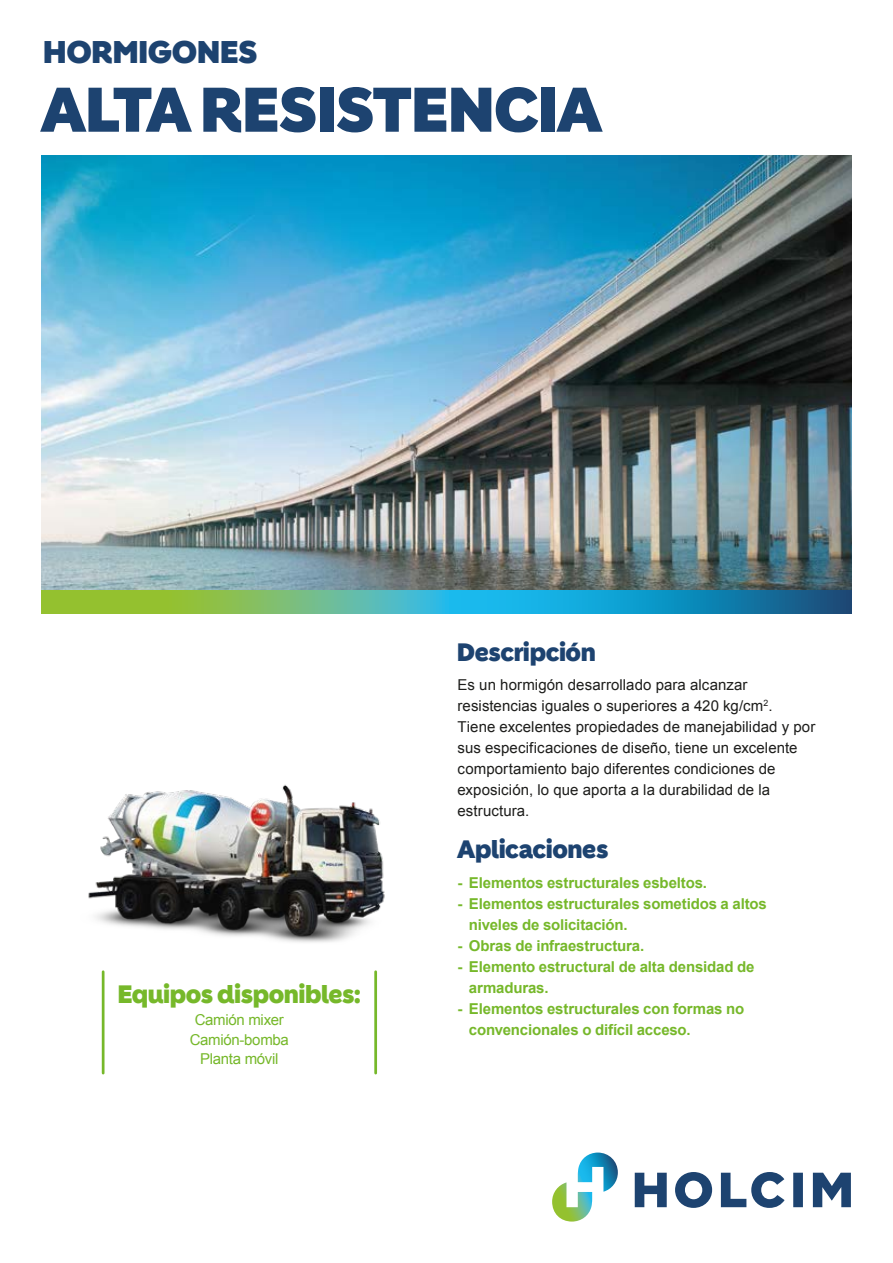
<style>
.page{position:relative;width:893px;height:1263px;background:#fff}
.page>*{position:absolute;margin:0;border:0;box-sizing:border-box;transform-origin:0 0}
.t1{font:900 61.2px "Holcim Headline";letter-spacing:-.02em;color:#1d4370}
.t2{font:900 30.6px "Holcim Headline";letter-spacing:-.02em;color:#1d4370}
.t3{font:900 24.45px "Holcim Headline";letter-spacing:-.02em;color:#1d4370}
.t4{font:900 24.45px "Holcim Headline";letter-spacing:-.02em;color:#76b82a}
.t5{font:15px/21px "Arial";letter-spacing:.005em;color:#1d1d1b}
.t6{font:700 15px/21px "Arial";letter-spacing:-.01em;color:#76b82a}
.t7{font:15px/19.5px "Arial";letter-spacing:-.02em;color:#76b82a;text-align:center}
</style>
<div class="page">
<img style="left:41px;top:156px;width:811px;height:434px">
<svg style="left:635px;top:1172px;width:216px;height:36px"></svg>
<svg style="left:552px;top:1152px;width:66px;height:69px"></svg>
<svg style="left:41px;top:590px;width:811px;height:24px;background:#46a796"></svg>
<img style="left:88px;top:784px;width:297px;height:159px">
<hr style="left:102px;top:972px;width:3px;height:101px;background:#76b82a">
<hr style="left:374px;top:972px;width:3px;height:101px;background:#76b82a">
<h2 class="t2" style="left:43px;top:34px;width:216px">HORMIGONES</h2>
<h1 class="t1" style="left:41px;top:74px;width:563px">ALTA RESISTENCIA</h1>
<h3 class="t3" style="left:457px;top:637px;width:140px">Descripción</h3>
<p class="t5" style="left:457px;top:674px;width:359px">Es un hormigón desarrollado para alcanzar resistencias iguales o superiores a 420 kg/cm<sup>2</sup>.<br>Tiene excelentes propiedades de manejabilidad y por sus especificaciones de diseño, tiene un excelente comportamiento bajo diferentes condiciones de exposición, lo que aporta a la durabilidad de la estructura.</p>
<h3 class="t4" style="left:117px;top:979px;width:245px">Equipos disponibles:</h3>
<p class="t7" style="left:190px;top:1010px;width:101px">Camión mixer<br>Camión-bomba<br>Planta móvil</p>
<h3 class="t3" style="left:457px;top:835px;width:153px">Aplicaciones</h3>
<p class="t6" style="left:457px;top:872px;width:251px">- Elementos estructurales esbeltos.</p>
<p class="t6" style="left:469px;top:893px;width:299px;text-indent:-11px">- Elementos estructurales sometidos a altos niveles de solicitación.</p>
<p class="t6" style="left:457px;top:935px;width:188px">- Obras de infraestructura.</p>
<p class="t6" style="left:469px;top:956px;width:287px;text-indent:-11px">- Elemento estructural de alta densidad de armaduras.</p>
<p class="t6" style="left:469px;top:998px;width:277px;text-indent:-11px">- Elementos estructurales con formas no convencionales o difícil acceso.</p>
</div>
